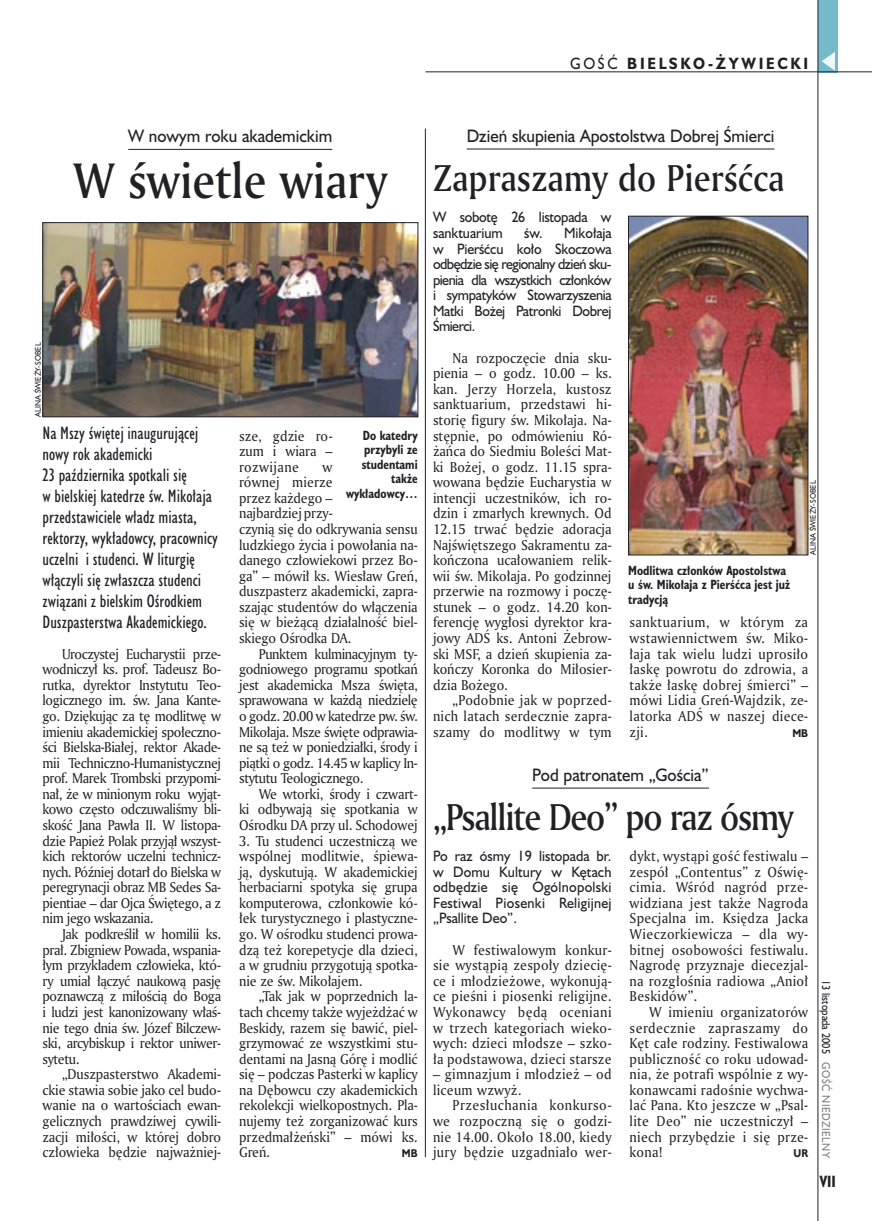
<style>
.page{position:relative;width:872px;height:1221px;background:#fff}
.page>*{position:absolute;margin:0;border:0;box-sizing:border-box;transform-origin:0 0}
._05a_tytyl_AmMd_32_pt{font:48px "Amerigo Md PL";color:#212125;scale:.9 1}
._05-9_tytyl_AmMd_24_pt{font:36px "Amerigo Md PL";letter-spacing:-.04em;color:#212125;scale:.9 1}
._05-9_tytyl_AmMd_24_pt-2{font:36px "Amerigo Md PL";color:#212125;scale:.9 1}
._06-4_lead_lokal_HuCn_11_pt{font:16.5px/21px "Humanst 521 Cn PL";color:#212125}
._04-3_nadtytul_lokal{font:16.5px "Humanst 521 PL";color:#212125;scale:.94 1}
._15b_temat_prawo{font:700 15px "Humanst 521 PL";letter-spacing:.2em;color:#212125;scale:.9 1}
._17_pagina_prawa{font:700 15px "Humanst 521 Cn PL";color:#212125;scale:.94 1}
._01_body_tekst{font:13.8px/15.6px "Amerigo PL";letter-spacing:-.01em;color:#212125;text-align:justify;scale:.94 1}
._06-5_lead_lokal_maly_Hu_9_pt{font:13.8px/15.6px "Humanst 521 PL";letter-spacing:-.02em;color:#212125;text-align:justify;scale:.94 1}
._01_body_tekst-2{font:13.8px/15.6px "Amerigo PL";letter-spacing:.02em;color:#212125;scale:.94 1}
._09_podpis_zdjecia_HuCnB{font:700 12.3px/14.4px "Humanst 521 Cn PL";color:#212125;text-align:right;scale:.94 1}
._19_data_prawa{font:10.5px "Humanst 521 PL";color:#212125;scale:.9 1}
._19a_data_prawa_GOSC{font:10.5px "Humanst 521 PL";letter-spacing:.05em;color:#7f7f83;scale:.9 1}
._01_body_tekst-3{font:700 10.35px "Humanst 521 PL";color:#212125;scale:.9 1}
._09a_autor_zdjecia_Hu_5_pt{font:7.5px "Humanst 521 PL";color:#212125;scale:.94 1}
.s1{font-weight:400}
</style>
<div class="page">
<div style="left:818px;top:0;width:19px;height:72px;background:#75baca"></div>
<hr style="left:817px;top:0;width:1px;height:1220px;background:#212125">
<svg style="left:821px;top:52px;width:14px;height:19px"></svg>
<hr style="left:425px;top:72px;width:447px;height:1px;background:#212125">
<hr style="left:128px;top:149px;width:204px;height:1px;background:#212125">
<hr style="left:467px;top:149px;width:307px;height:1px;background:#212125">
<img style="left:45px;top:224px;width:371px;height:191px">
<div style="left:43px;top:222px;width:375px;height:195px;border:1px solid #212125"></div>
<hr style="left:532px;top:787px;width:177px;height:1px;background:#212125">
<img style="left:630px;top:218px;width:176px;height:335px">
<div style="left:628px;top:216px;width:180px;height:339px;border:1px solid #212125"></div>
<hr style="left:425px;top:129px;width:1px;height:1027px;background:#212125">
<p class="_15b_temat_prawo" style="left:570px;top:53px;width:266px"><span class="s1">GOŚĆ</span> BIELSKO-ŻYWIECKI</p>
<p class="_04-3_nadtytul_lokal" style="left:128px;top:125px;width:218px">W nowym roku akademickim</p>
<p class="_05a_tytyl_AmMd_32_pt" style="left:73px;top:149px;width:350px">W świetle wiary</p>
<p class="_09a_autor_zdjecia_Hu_5_pt" style="left:33px;top:417px;width:81px;rotate:-90deg">ALINA ŚWIEŻY-SOBEL</p>
<p class="_06-4_lead_lokal_HuCn_11_pt" style="left:43px;top:422px;width:177px">Na Mszy świętej inaugurującej nowy rok akademicki<br>23 października spotkali się<br>w bielskiej katedrze św. Mikołaja przedstawiciele władz miasta, rektorzy, wykładowcy, pracownicy uczelni i studenci. W liturgię włączyli się zwłaszcza studenci związani z bielskim Ośrodkiem<br>Duszpasterstwa Akademickiego.</p>
<p class="_01_body_tekst" style="left:43px;top:645px;width:192px;text-indent:20px">Uroczystej Eucharystii prze&shy;wodniczył ks. prof. Tadeusz Bo&shy;rutka, dyrektor Instytutu Teo&shy;logicznego im. św. Jana Kante&shy;go. Dziękując za tę modlitwę w imieniu akademickiej społeczno&shy;ści Bielska-Białej, rektor Akade&shy;mii Techniczno-Humanistycznej prof. Marek Trombski przypomi&shy;nał, że w minionym roku wyjąt&shy;kowo często odczuwaliśmy bli&shy;skość Jana Pawła II. W listopa&shy;dzie Papież Polak przyjął wszyst&shy;kich rektorów uczelni technicz&shy;nych. Później dotarł do Bielska w peregrynacji obraz MB Sedes Sa&shy;pientiae – dar Ojca Świętego, a z nim jego wskazania.</p>
<p class="_01_body_tekst" style="left:43px;top:925px;width:191px;text-indent:20px">Jak podkreślił w homilii ks. prał. Zbigniew Powada, wspania&shy;łym przykładem człowieka, któ&shy;ry umiał łączyć naukową pasję poznawczą z miłością do Boga i ludzi jest kanonizowany właś&shy;nie tego dnia św. Józef Bilczew&shy;ski, arcybiskup i rektor uniwer&shy;sytetu.</p>
<p class="_01_body_tekst" style="left:43px;top:1066px;width:191px;text-indent:20px">„Duszpasterstwo Akademi&shy;ckie stawia sobie jako cel budo&shy;wanie na o wartościach ewan&shy;gelicznych prawdziwej cywili&shy;zacji miłości, w której dobro człowieka będzie najważniej-</p>
<p class="_01_body_tekst" style="left:239px;top:427px;width:101px">sze, gdzie ro&shy;zum i wiara – rozwijane</p>
<p class="_09_podpis_zdjecia_HuCnB" style="left:346px;top:428px;width:78px">Do katedry przybyli ze studentami także wykładowcy…</p>
<p class="_01_body_tekst" style="left:239px;top:458px;width:191px;text-align:left;text-indent:83px">w<br>równej mierze<br>przez każdego –<br>najbardziej przy-<br>czynią się do odkrywania sensu ludzkiego życia i powołania na&shy;danego człowiekowi przez Bo&shy;ga” – mówił ks. Wiesław Greń, duszpasterz akademicki, zapra&shy;szając studentów do włączenia się w bieżącą działalność biel&shy;skiego Ośrodka DA.</p>
<p class="_01_body_tekst" style="left:239px;top:645px;width:192px;text-indent:20px">Punktem kulminacyjnym ty&shy;godniowego programu spotkań jest akademicka Msza święta, sprawowana w każdą niedzielę o godz. 20.00 w katedrze pw. św.<br>Mikołaja. Msze święte odprawia&shy;ne są też w poniedziałki, środy i piątki o godz. 14.45 w kaplicy In&shy;stytutu Teologicznego.</p>
<p class="_01_body_tekst" style="left:239px;top:785px;width:191px;text-indent:20px">We wtorki, środy i czwart&shy;ki odbywają się spotkania w Ośrodku DA przy ul. Schodowej</p>
<p class="_01_body_tekst" style="left:239px;top:832px;width:191px">3. Tu studenci uczestniczą we wspólnej modlitwie, śpiewa&shy;ją, dyskutują. W akademickiej herbaciarni spotyka się grupa komputerowa, członkowie kó&shy;łek turystycznego i plastyczne&shy;go. W ośrodku studenci prowa&shy;dzą też korepetycje dla dzieci, a w grudniu przygotują spotka&shy;nie ze św. Mikołajem.</p>
<p class="_01_body_tekst" style="left:239px;top:988px;width:191px;text-indent:20px">„Tak jak w poprzednich la&shy;tach chcemy także wyjeżdżać w Beskidy, razem się bawić, piel&shy;grzymować ze wszystkimi stu&shy;dentami na Jasną Górę i modlić się – podczas Pasterki w kaplicy na Dębowcu czy akademickich rekolekcji wielkopostnych. Pla&shy;nujemy też zorganizować kurs przedmałżeński” – mówi ks.<br>Greń.</p>
<p class="_01_body_tekst-3" style="left:402px;top:1146px;width:19px">MB</p>
<p class="_04-3_nadtytul_lokal" style="left:467px;top:124px;width:329px">Dzień skupienia Apostolstwa Dobrej Śmierci</p>
<p class="_05-9_tytyl_AmMd_24_pt-2" style="left:433px;top:154px;width:392px">Zapraszamy do Pierśćca</p>
<p class="_06-5_lead_lokal_maly_Hu_9_pt" style="left:433px;top:209px;width:191px">W sobotę 26 listopada w sanktuarium</p>
<p class="_06-5_lead_lokal_maly_Hu_9_pt" style="left:433px;top:225px;width:192px;text-indent:91px">św. Mikołaja w Pierśćcu koło Skoczowa odbędzie się regionalny dzień sku&shy;pienia dla wszystkich członków i sympatyków Stowarzyszenia Matki Bożej Patronki Dobrej Śmierci.</p>
<p class="_01_body_tekst" style="left:433px;top:349px;width:191px;text-indent:20px">Na rozpoczęcie dnia sku&shy;pienia – o godz. 10.00 – ks. kan. Jerzy Horzela, kustosz sanktuarium, przedstawi hi&shy;storię figury św. Mikołaja. Na&shy;stępnie, po odmówieniu Ró&shy;żańca do Siedmiu Boleści Mat&shy;ki Bożej, o godz. 11.15 spra&shy;wowana będzie Eucharystia w intencji uczestników, ich ro&shy;dzin i zmarłych krewnych. Od 12.15 trwać będzie adoracja Najświętszego Sakramentu za&shy;kończona ucałowaniem relik&shy;wii św. Mikołaja. Po godzinnej przerwie na rozmowy i poczę&shy;stunek – o godz. 14.20 kon&shy;ferencję wygłosi dyrektor kra&shy;jowy ADŚ ks. Antoni Żebrow&shy;ski MSF, a dzień skupienia za&shy;kończy Koronka do Miłosier&shy;dzia Bożego.</p>
<p class="_01_body_tekst" style="left:433px;top:692px;width:191px;text-indent:20px">„Podobnie jak w poprzed&shy;nich latach serdecznie zapra&shy;szamy do modlitwy w tym</p>
<p class="_09_podpis_zdjecia_HuCnB" style="left:628px;top:563px;width:174px;text-align:left">Modlitwa członków Apostolstwa u św. Mikołaja z Pierśćca jest już tradycją</p>
<p class="_09a_autor_zdjecia_Hu_5_pt" style="left:808px;top:555px;width:81px;rotate:-90deg">ALINA ŚWIEŻY-SOBEL</p>
<p class="_01_body_tekst" style="left:629px;top:614px;width:191px">sanktuarium, w którym za wstawiennictwem św. Miko&shy;łaja tak wielu ludzi uprosiło łaskę powrotu do zdrowia, a także łaskę dobrej śmierci” – mówi Lidia Greń-Wajdzik, ze&shy;latorka ADŚ w naszej diece&shy;zji.</p>
<p class="_01_body_tekst-3" style="left:792px;top:725px;width:19px">MB</p>
<p class="_04-3_nadtytul_lokal" style="left:532px;top:763px;width:189px">Pod patronatem „Gościa”</p>
<p class="_05-9_tytyl_AmMd_24_pt" style="left:433px;top:793px;width:402px">„Psallite Deo” po raz ósmy</p>
<p class="_06-5_lead_lokal_maly_Hu_9_pt" style="left:433px;top:847px;width:191px">Po raz ósmy 19 listopada br. w Domu Kultury w Kętach odbędzie się Ogólnopolski Festiwal Piosenki Religijnej „Psallite Deo”.</p>
<p class="_01_body_tekst" style="left:433px;top:941px;width:191px;text-indent:20px">W festiwalowym konkur&shy;sie wystąpią zespoły dziecię&shy;ce i młodzieżowe, wykonują&shy;ce pieśni i piosenki religijne.<br>Wykonawcy będą oceniani w trzech kategoriach wieko&shy;wych: dzieci młodsze – szko&shy;ła podstawowa, dzieci starsze</p>
<p class="_01_body_tekst-2" style="left:433px;top:1066px;width:191px">– gimnazjum i młodzież – od liceum wzwyż.</p>
<p class="_01_body_tekst" style="left:433px;top:1097px;width:191px;text-indent:20px">Przesłuchania konkurso&shy;we rozpoczną się o godzi&shy;nie 14.00. Około 18.00, kiedy jury będzie uzgadniało wer-</p>
<p class="_01_body_tekst" style="left:629px;top:848px;width:191px">dykt, wystąpi gość festiwalu – zespół „Contentus” z Oświę&shy;cimia. Wśród nagród prze&shy;widziana jest także Nagroda Specjalna im. Księdza Jacka Wieczorkiewicza – dla wy&shy;bitnej osobowości festiwalu.<br>Nagrodę przyznaje diecezjal&shy;na rozgłośnia radiowa „Anioł Beskidów”.</p>
<p class="_01_body_tekst" style="left:629px;top:1003px;width:191px;text-indent:20px">W imieniu organizatorów serdecznie zapraszamy do Kęt całe rodziny. Festiwalowa publiczność co roku udowad&shy;nia, że potrafi wspólnie z wy&shy;konawcami radośnie wychwa&shy;lać Pana. Kto jeszcze w „Psal&shy;lite Deo” nie uczestniczył – niech przybędzie i się prze&shy;kona!</p>
<p class="_01_body_tekst-3" style="left:793px;top:1146px;width:18px">UR</p>
<p class="_19_data_prawa" style="left:833px;top:979px;width:84px;rotate:90deg">13 listopada 2005</p>
<p class="_19a_data_prawa_GOSC" style="left:833px;top:1062px;width:108px;rotate:90deg">GOŚĆ NIEDZIELNY</p>
<p class="_17_pagina_prawa" style="left:819px;top:1171px;width:19px">VII</p>
</div>
